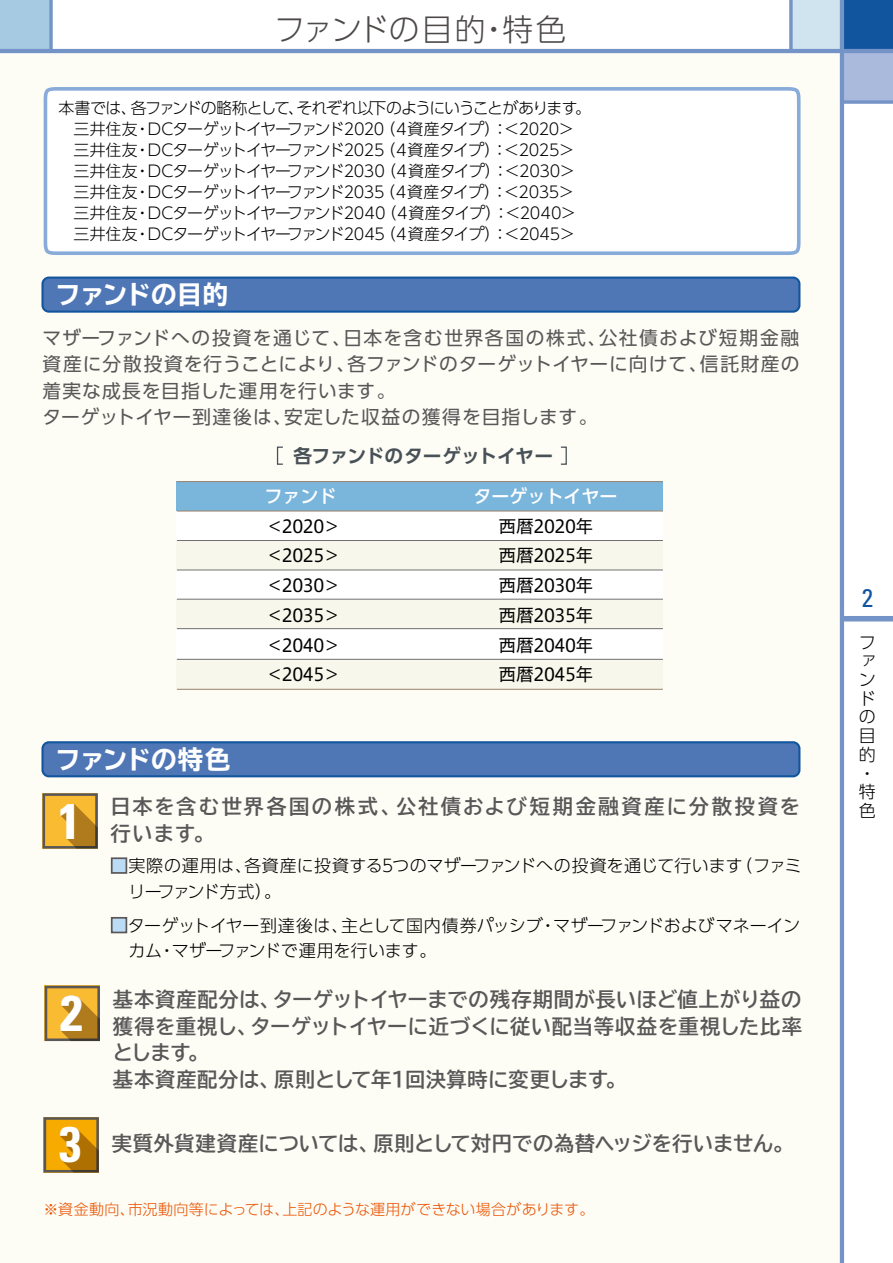
<style>
.page{position:relative;width:893px;height:1263px;background:#fff}
.page>*{position:absolute;margin:0;border:0;box-sizing:border-box;transform-origin:0 0}
.t1{font:700 condensed 49.95px "Univers";color:#fff}
.t2{font:300 30.75px "UD Shin Go Pro";letter-spacing:.005em;color:#4c4948}
.t3{font:700 expanded 25.5px "TBUD Go Std";letter-spacing:-.025em;color:#fff}
.t4{font:condensed 25.5px "Univers";color:#11559e}
.t5{font:700 20.25px/26.7px "TBUD Go Std";letter-spacing:.03em;color:#595757}
.t6{font:700 20.25px/26.7px "TBUD Go Std";letter-spacing:.12em;color:#595757}
.t7{font:700 20.25px "TBUD Go Std";letter-spacing:.005em;color:#595757}
.t8{font:18.75px/26.2px "UD Shin Go Pro";letter-spacing:.055em;color:#595757}
.t9{font:700 18.75px "UD Shin Go Pro De";letter-spacing:-.005em;color:#485157}
.t10{font:18px/29.7px "Hiragino UD Sans Std W4";letter-spacing:-.025em;color:#000;text-align:justify}
.t11{font:500 18px "UD Shin Go Pro";color:#fff}
.t12{font:300 16.95px/18.8px "UD Shin Go Pro";color:#000}
.t13{font:300 15.9px/21px "UD Shin Go Pro";letter-spacing:-.045em;color:#000;text-align:center}
.t14{font:300 15px "UD Shin Go Pro";letter-spacing:-.005em;color:#ea5504}
.s1{color:#bbdcf4}
</style>
<div class="page">
<div style="left:0;top:51px;width:842px;height:1212px;background:#fdfcf5"></div>
<div style="left:791px;top:0;width:51px;height:51px;background:#d0e4f0"></div>
<div style="left:842px;top:0;width:51px;height:51px;background:#11559e"></div>
<div style="left:0;top:0;width:51px;height:51px;background:#a6cae1"></div>
<div style="left:842px;top:51px;width:51px;height:51px;background:#aabadc"></div>
<svg style="left:49px;top:0;width:4px;height:49px"></svg>
<div style="left:842px;top:616px;width:51px;height:5px;background:#7493c6"></div>
<hr style="left:840px;top:0;width:4px;height:1263px;background:#7493c6">
<hr style="left:0;top:49px;width:893px;height:4px;background:#7493c6">
<svg style="left:844px;top:100px;width:49px;height:4px"></svg>
<svg style="left:789px;top:0;width:4px;height:49px"></svg>
<div style="left:43px;top:278px;width:756px;height:34px;background:#4f77b5;border-radius:6px"></div>
<div style="left:41px;top:277px;width:759px;height:36px;border:2px solid #11559e;border-radius:6px"></div>
<div style="left:43px;top:742px;width:756px;height:34px;background:#4f77b5;border-radius:6px"></div>
<div style="left:41px;top:741px;width:759px;height:36px;border:2px solid #11559e;border-radius:6px"></div>
<svg style="left:43px;top:793px;width:55px;height:55px"></svg>
<div style="left:111px;top:857px;width:16px;height:17px;border:2px solid #595757"></div>
<div style="left:111px;top:917px;width:16px;height:16px;border:2px solid #595757"></div>
<svg style="left:45px;top:986px;width:55px;height:55px"></svg>
<div style="left:44px;top:87px;width:756px;height:168px;background:#fff"></div>
<svg style="left:44px;top:1117px;width:55px;height:55px"></svg>
<div style="left:277px;top:446px;width:6px;height:19px;border:1px solid #485157"></div>
<div style="left:560px;top:446px;width:7px;height:19px;border:1px solid #485157"></div>
<div style="left:177px;top:482px;width:486px;height:207px;background:#fff"></div>
<div style="left:177px;top:540px;width:486px;height:30px;background:#f8f7eb"></div>
<div style="left:177px;top:482px;width:486px;height:29px;background:#7ab5dc"></div>
<hr style="left:177px;top:540px;width:486px;height:1px;background:#727171">
<div style="left:177px;top:659px;width:486px;height:30px;background:#f8f7eb"></div>
<div style="left:177px;top:599px;width:486px;height:30px;background:#f8f7eb"></div>
<hr style="left:177px;top:659px;width:486px;height:1px;background:#727171">
<hr style="left:177px;top:570px;width:486px;height:1px;background:#727171">
<hr style="left:177px;top:689px;width:486px;height:1px;background:#9d8771">
<hr style="left:177px;top:481px;width:486px;height:1px;background:#9d8771">
<hr style="left:177px;top:510px;width:486px;height:1px;background:#9d8771">
<hr style="left:177px;top:599px;width:486px;height:1px;background:#727171">
<hr style="left:177px;top:628px;width:486px;height:1px;background:#727171">
<h2 class="t2" style="left:274px;top:4px;width:294px">ファンドの目的・特色</h2>
<p class="t13" style="left:59px;top:97px;width:534px">本書では、各ファンドの略称として、それぞれ以下のようにいうことがあります。三井住友・DCターゲットイヤーファンド2020（４資産タイプ）：＜2020＞<br>三井住友・DCターゲットイヤーファンド2025（４資産タイプ）：＜2025＞<br>三井住友・DCターゲットイヤーファンド2030（４資産タイプ）：＜2030＞<br>三井住友・DCターゲットイヤーファンド2035（４資産タイプ）：＜2035＞<br>三井住友・DCターゲットイヤーファンド2040（４資産タイプ）：＜2040＞<br>三井住友・DCターゲットイヤーファンド2045（４資産タイプ）：＜2045＞</p>
<h3 class="t3" style="left:55px;top:280px;width:175px">ファンドの目的</h3>
<p class="t8" style="left:43px;top:324px;width:759px">マザーファンドへの投資を通じて、日本を含む世界各国の株式、公社債および短期金融資産に分散投資を行うことにより、各ファンドのターゲットイヤーに向けて、信託財産の着実な成長を目指した運用を行います。<br>ターゲットイヤー到達後は、安定した収益の獲得を目指します。</p>
<p class="t9" style="left:293px;top:440px;width:261px">各ファンドのターゲットイヤー</p>
<p class="t11" style="left:265px;top:482px;width:73px">ファンド</p>
<p class="t11" style="left:474px;top:482px;width:145px">ターゲットイヤー</p>
<p class="t10" style="left:266px;top:510px;width:76px">＜2020＞＜2025＞＜2030＞＜2035＞＜2040＞＜2045＞</p>
<p class="t10" style="left:498px;top:510px;width:97px">西暦2020年西暦2025年西暦2030年西暦2035年西暦2040年西暦2045年</p>
<h3 class="t3" style="left:55px;top:745px;width:177px">ファンドの特色</h3>
<h1 class="t1" style="left:58px;top:790px;width:24px">1</h1>
<p class="t12" style="left:129px;top:852px;width:674px;line-height:25.5px;text-indent:-18px"><span class="s1">■</span>実際の運用は、各資産に投資する5つのマザーファンドへの投資を通じて行います（ファミリーファンド方式）。</p>
<p class="t12" style="left:129px;top:912px;width:673px;line-height:25.5px;text-indent:-18px"><span class="s1">■</span>ターゲットイヤー到達後は、主として国内債券パッシブ・マザーファンドおよびマネーインカム・マザーファンドで運用を行います。</p>
<p class="t5" style="left:113px;top:986px;width:691px">基本資産配分は、ターゲットイヤーまでの残存期間が長いほど値上がり益の獲得を重視し、ターゲットイヤーに近づくに従い配当等収益を重視した比率とします。<br>基本資産配分は、原則として年1回決算時に変更します。</p>
<p class="t6" style="left:111px;top:794px;width:691px">日本を含む世界各国の株式、公社債および短期金融資産に分散投資を行います。</p>
<h1 class="t1" style="left:60px;top:982px;width:24px">2</h1>
<h1 class="t1" style="left:59px;top:1114px;width:24px">3</h1>
<p class="t14" style="left:44px;top:1197px;width:552px">※資金動向、市況動向等によっては、上記のような運用ができない場合があります。</p>
<p class="t7" style="left:112px;top:1127px;width:683px">実質外貨建資産については、原則として対円での為替ヘッジを行いません。</p>
<h3 class="t4" style="left:862px;top:582px;width:13px">2</h3>
<p class="t12" style="left:859px;top:632px;width:18px">ファンドの目的・特色</p>
</div>
